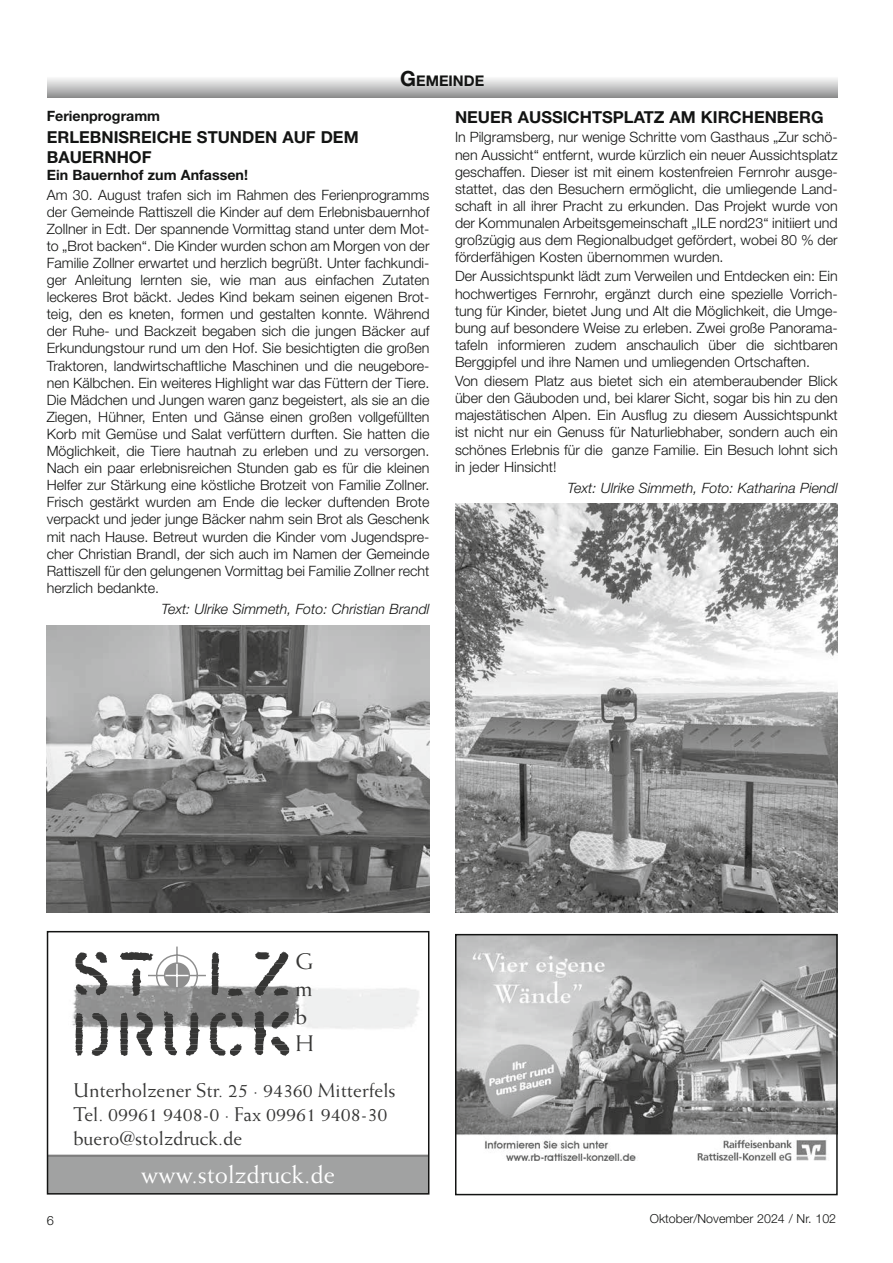
<style>
.page{position:relative;width:893px;height:1263px;background:#fff}
.page>*{position:absolute;margin:0;border:0;box-sizing:border-box;transform-origin:0 0}
.t1{font:25.5px "Weiss";color:#fff}
.t2{font:22.65px/27.2px "Weiss";color:#363635}
.t3{font:19.95px/23.9px "Weiss";color:#363635}
.t4{font:700 16.5px/19.8px "Helvetica Neue";color:#131413}
.t5{font:700 14.7px "Helvetica Neue";color:#131413}
.t6{font:300 14.25px/17.1px "Helvetica Neue";color:#131413;text-align:justify}
.t7{font:italic 300 14.25px "Helvetica Neue";color:#131413}
.t8{font:700 14.25px "Helvetica Neue";color:#131413}
.t9{font:300 12.75px "Helvetica Neue";color:#131413}
.t10{font:300 12.45px "Helvetica Neue";color:#131413}
.s1{font-size:21px}
</style>
<div class="page">
<img style="left:455px;top:504px;width:383px;height:409px">
<div style="left:48px;top:76px;width:790px;height:22px;background:linear-gradient(to bottom,#fff,#929393)"></div>
<img style="left:47px;top:626px;width:382px;height:287px">
<img style="left:289px;top:986px;width:7px;height:40px">
<img style="left:72px;top:987px;width:4px;height:42px">
<img style="left:296px;top:986px;width:9px;height:41px">
<svg style="left:76px;top:946px;width:213px;height:110px"></svg>
<div style="left:50px;top:1155px;width:376px;height:36px;background:#a1a2a2"></div>
<div style="left:47px;top:931px;width:382px;height:263px;border:2px solid #131413"></div>
<img style="left:458px;top:937px;width:377px;height:223px">
<div style="left:455px;top:934px;width:383px;height:261px;border:2px solid #131413"></div>
<p class="t5" style="left:400px;top:72px;width:85px"><span class="s1">G</span>EMEINDE</p>
<p class="t8" style="left:47px;top:108px;width:115px">Ferienprogramm</p>
<p class="t4" style="left:47px;top:127px;width:313px">ERLEBNISREICHE STUNDEN AUF DEM<br>BAUERNHOF</p>
<p class="t8" style="left:47px;top:166px;width:203px">Ein Bauernhof zum Anfassen!</p>
<p class="t6" style="left:47px;top:186px;width:384px">Am 30. August trafen sich im Rahmen des Ferienprogramms der Gemeinde Rattiszell die Kinder auf dem Erlebnisbauernhof Zollner in Edt. Der spannende Vormittag stand unter dem Mot&shy;to „Brot backen“. Die Kinder wurden schon am Morgen von der Familie Zollner erwartet und herzlich begrüßt. Unter fachkundi&shy;ger Anleitung lernten sie, wie man aus einfachen Zutaten leckeres Brot bäckt. Jedes Kind bekam seinen eigenen Brot&shy;teig, den es kneten, formen und gestalten konnte. Während der Ruhe- und Backzeit begaben sich die jungen Bäcker auf Erkundungstour rund um den Hof. Sie besichtigten die großen Traktoren, landwirtschaftliche Maschinen und die neugebore&shy;nen Kälbchen. Ein weiteres Highlight war das Füttern der Tiere.<br>Die Mädchen und Jungen waren ganz begeistert, als sie an die Ziegen, Hühner, Enten und Gänse einen großen vollgefüllten Korb mit Gemüse und Salat verfüttern durften. Sie hatten die Möglichkeit, die Tiere hautnah zu erleben und zu versorgen.<br>Nach ein paar erlebnisreichen Stunden gab es für die kleinen Helfer zur Stärkung eine köstliche Brotzeit von Familie Zollner.<br>Frisch gestärkt wurden am Ende die lecker duftenden Brote verpackt und jeder junge Bäcker nahm sein Brot als Geschenk mit nach Hause. Betreut wurden die Kinder vom Jugendspre&shy;cher Christian Brandl, der sich auch im Namen der Gemeinde Rattiszell für den gelungenen Vormittag bei Familie Zollner recht herzlich bedankte.</p>
<p class="t7" style="left:161px;top:601px;width:270px">Text: Ulrike Simmeth, Foto: Christian Brandl</p>
<p class="t4" style="left:455px;top:107px;width:370px">NEUER AUSSICHTSPLATZ AM KIRCHENBERG</p>
<p class="t6" style="left:455px;top:129px;width:384px">In Pilgramsberg, nur wenige Schritte vom Gasthaus „Zur schö&shy;nen Aussicht“ entfernt, wurde kürzlich ein neuer Aussichtsplatz geschaffen. Dieser ist mit einem kostenfreien Fernrohr ausge&shy;stattet, das den Besuchern ermöglicht, die umliegende Land&shy;schaft in all ihrer Pracht zu erkunden. Das Projekt wurde von der Kommunalen Arbeitsgemeinschaft „ILE nord23“ initiiert und großzügig aus dem Regionalbudget gefördert, wobei 80 % der förderfähigen Kosten übernommen wurden.</p>
<p class="t6" style="left:455px;top:267px;width:384px">Der Aussichtspunkt lädt zum Verweilen und Entdecken ein: Ein hochwertiges Fernrohr, ergänzt durch eine spezielle Vorrich&shy;tung für Kinder, bietet Jung und Alt die Möglichkeit, die Umge&shy;bung auf besondere Weise zu erleben. Zwei große Panorama&shy;tafeln informieren zudem anschaulich über die sichtbaren Berggipfel und ihre Namen und umliegenden Ortschaften.</p>
<p class="t6" style="left:455px;top:372px;width:384px">Von diesem Platz aus bietet sich ein atemberaubender Blick über den Gäuboden und, bei klarer Sicht, sogar bis hin zu den majestätischen Alpen. Ein Ausflug zu diesem Aussichtspunkt ist nicht nur ein Genuss für Naturliebhaber, sondern auch ein schönes Erlebnis für die ganze Familie. Ein Besuch lohnt sich in jeder Hinsicht!</p>
<p class="t7" style="left:567px;top:479px;width:272px">Text: Ulrike Simmeth, Foto: Katharina Piendl</p>
<h2 class="t2" style="left:295px;top:948px;width:20px">G m b<br>H</h2>
<h3 class="t3" style="left:74px;top:1078px;width:323px">Unterholzener Str. 25 · 94360 Mitterfels<br>Tel. 09961 9408-0 · Fax 09961 9408-30 buero@stolzdruck.de</h3>
<h1 class="t1" style="left:141px;top:1159px;width:196px">www.stolzdruck.de</h1>
<p class="t9" style="left:47px;top:1212px;width:9px">6</p>
<p class="t10" style="left:650px;top:1211px;width:188px">Oktober/November 2024 / Nr. 102</p>
</div>
